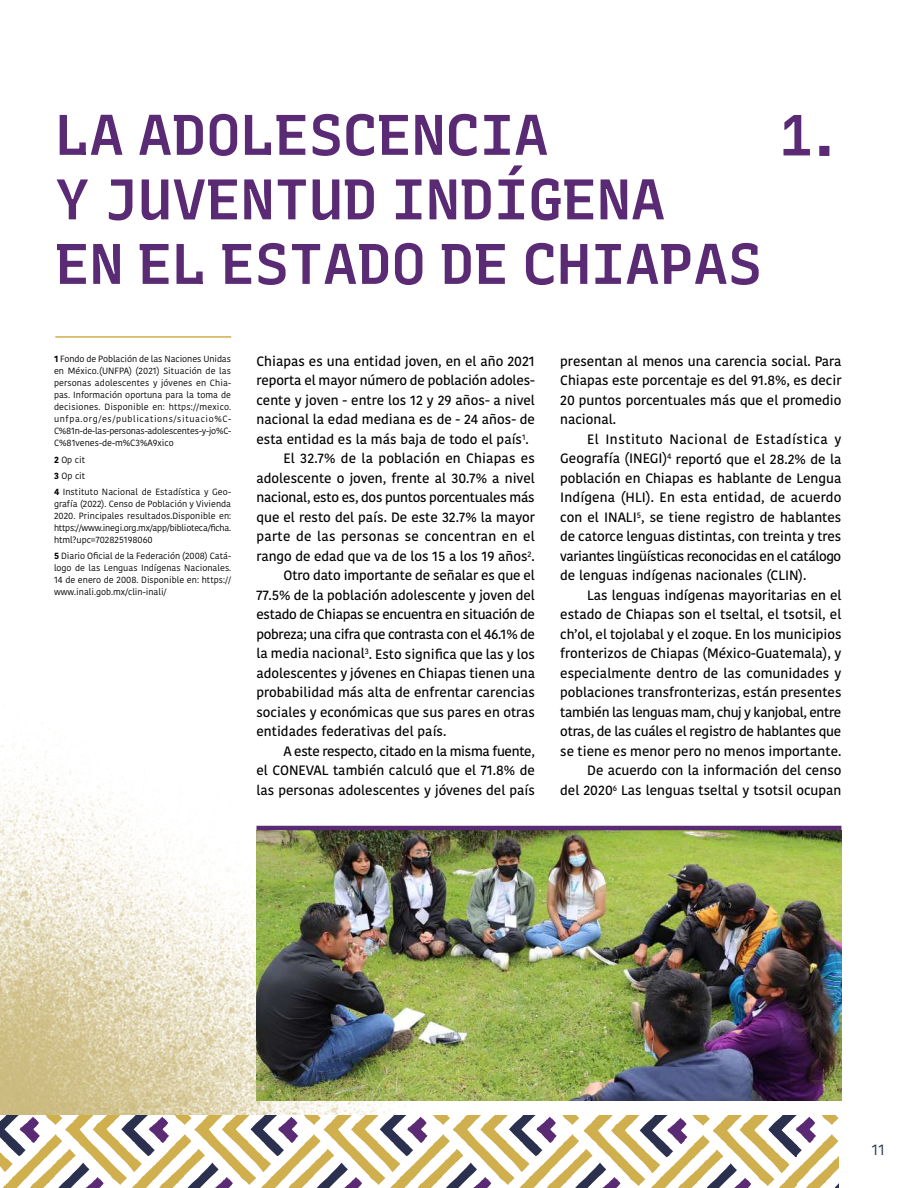
<style>
.page{position:relative;width:918px;height:1188px;background:#fff}
.page>*{position:absolute;margin:0;border:0;box-sizing:border-box;transform-origin:0 0}
.t1{font:600 57px/64.5px "Recursive Monospace";color:#5a2b74}
.t2{font:15px "Kohinoor Bangla";color:#2a304e}
.t3{font:500 13.5px/19.5px "Kohinoor Bangla";color:#000;text-align:justify}
.t4{font:500 13.5px "Kohinoor Bangla";letter-spacing:-.02em;color:#000}
.t5{font:500 13.5px "Kohinoor Bangla";letter-spacing:-.025em;color:#000}
.t6{font:500 13.5px "Kohinoor Bangla";letter-spacing:.02em;color:#000}
.t7{font:9px/12px "Kohinoor Bangla";color:#000;text-align:justify}
.s1{font-weight:700}
</style>
<div class="page">
<img style="left:0;top:722px;width:516px;height:394px">
<hr style="left:55px;top:336px;width:176px;height:2px;background:#d0af4f">
<img style="left:256px;top:830px;width:585px;height:270px">
<svg style="left:1px;top:1116px;width:838px;height:72px"></svg>
<hr style="left:256px;top:826px;width:585px;height:4px;background:#5a2b74">
<h1 class="t1" style="left:55px;top:100px;width:708px">LA ADOLESCENCIA<br>Y JUVENTUD INDÍGENA<br>EN EL ESTADO DE CHIAPAS</h1>
<h1 class="t1" style="left:779px;top:101px;width:64px">1.</h1>
<p class="t7" style="left:54px;top:353px;width:179px"><span class="s1">1</span> Fondo de Población de las Naciones Unidas en México.(UNFPA) (2021) Situación de las personas adolescentes y jóvenes en Chia&shy;pas. Información oportuna para la toma de decisiones. Disponible en: https://mexico. unfpa.org/es/publications/situacio%C-C%81n-de-las-personas-adolescentes-y-jo%C-C%81venes-de-m%C3%A9xico</p>
<p class="t7" style="left:54px;top:451px;width:179px;line-height:16.2px;text-align:left"><span class="s1">2</span> Op cit<br><span class="s1">3</span> Op cit<br><span class="s1">4</span> Instituto Nacional de Estadística y Geo-</p>
<p class="t7" style="left:54px;top:498px;width:179px">grafía (2022). Censo de Población y Vivienda 2020. Principales resultados.Disponible en: https://www.inegi.org.mx/app/biblioteca/ficha. html?upc=702825198060</p>
<p class="t7" style="left:54px;top:550px;width:179px"><span class="s1">5</span> Diario Oficial de la Federación (2008) Catá&shy;logo de las Lenguas Indígenas Nacionales.<br>14 de enero de 2008. Disponible en: https:// www.inali.gob.mx/clin-inali/</p>
<p class="t3" style="left:256px;top:351px;width:280px">Chiapas es una entidad joven, en el año 2021</p>
<p class="t3" style="left:256px;top:371px;width:280px">reporta el mayor número de población adoles-</p>
<p class="t3" style="left:256px;top:390px;width:280px">cente y joven - entre los 12 y 29 años- a nivel</p>
<p class="t3" style="left:256px;top:410px;width:280px">nacional la edad mediana es de - 24 años- de</p>
<p class="t3" style="left:256px;top:429px;width:274px">esta entidad es la más baja de todo el país<sup>1</sup>.</p>
<p class="t3" style="left:283px;top:449px;width:253px">El 32.7% de la población en Chiapas es</p>
<p class="t3" style="left:256px;top:468px;width:280px">adolescente o joven, frente al 30.7% a nivel</p>
<p class="t4" style="left:256px;top:487px;width:280px">nacional, esto es, dos puntos porcentuales más</p>
<p class="t3" style="left:256px;top:507px;width:280px">que el resto del país. De este 32.7% la mayor</p>
<p class="t6" style="left:256px;top:526px;width:280px">parte de las personas se concentran en el</p>
<p class="t3" style="left:256px;top:546px;width:280px">rango de edad que va de los 15 a los 19 años<sup>2</sup>.</p>
<p class="t3" style="left:283px;top:566px;width:253px">Otro dato importante de señalar es que el</p>
<p class="t3" style="left:256px;top:585px;width:280px">77.5% de la población adolescente y joven del</p>
<p class="t4" style="left:256px;top:604px;width:280px">estado de Chiapas se encuentra en situación de</p>
<p class="t5" style="left:256px;top:623px;width:280px">pobreza; una cifra que contrasta con el 46.1% de</p>
<p class="t3" style="left:256px;top:644px;width:280px">la media nacional<sup>3</sup>. Esto significa que las y los</p>
<p class="t3" style="left:257px;top:663px;width:280px">adolescentes y jóvenes en Chiapas tienen una</p>
<p class="t3" style="left:257px;top:683px;width:280px">probabilidad más alta de enfrentar carencias</p>
<p class="t3" style="left:257px;top:702px;width:280px">sociales y económicas que sus pares en otras</p>
<p class="t3" style="left:257px;top:722px;width:191px">entidades federativas del país.</p>
<p class="t5" style="left:284px;top:740px;width:253px">A este respecto, citado en la misma fuente,</p>
<p class="t3" style="left:257px;top:761px;width:280px">el CONEVAL también calculó que el 71.8% de</p>
<p class="t3" style="left:257px;top:780px;width:280px">las personas adolescentes y jóvenes del país</p>
<p class="t3" style="left:560px;top:351px;width:283px">presentan al menos una carencia social. Para Chiapas este porcentaje es del 91.8%, es decir 20 puntos porcentuales más que el promedio nacional.</p>
<p class="t3" style="left:560px;top:429px;width:283px;text-indent:27px">El Instituto Nacional de Estadística y Geografía (INEGI)<sup>4</sup> reportó que el 28.2% de la población en Chiapas es hablante de Lengua Indígena (HLI). En esta entidad, de acuerdo con el INALI<sup>5</sup>, se tiene registro de hablantes de catorce lenguas distintas, con treinta y tres variantes lingüísticas reconocidas en el catálogo de lenguas indígenas nacionales (CLIN).</p>
<p class="t3" style="left:560px;top:585px;width:283px;text-align:right">Las lenguas indígenas mayoritarias en el estado de Chiapas son el tseltal, el tsotsil, el ch’ol, el tojolabal y el zoque. En los municipios fronterizos de Chiapas (México-Guatemala), y especialmente dentro de las comunidades y poblaciones transfronterizas, están presentes también las lenguas mam, chuj y kanjobal, entre otras, de las cuáles el registro de hablantes que se tiene es menor pero no menos importante.<br>De acuerdo con la información del censo<br>del 2020<sup>6</sup> Las lenguas tseltal y tsotsil ocupan</p>
<p class="t2" style="left:872px;top:1138px;width:14px">11</p>
</div>
